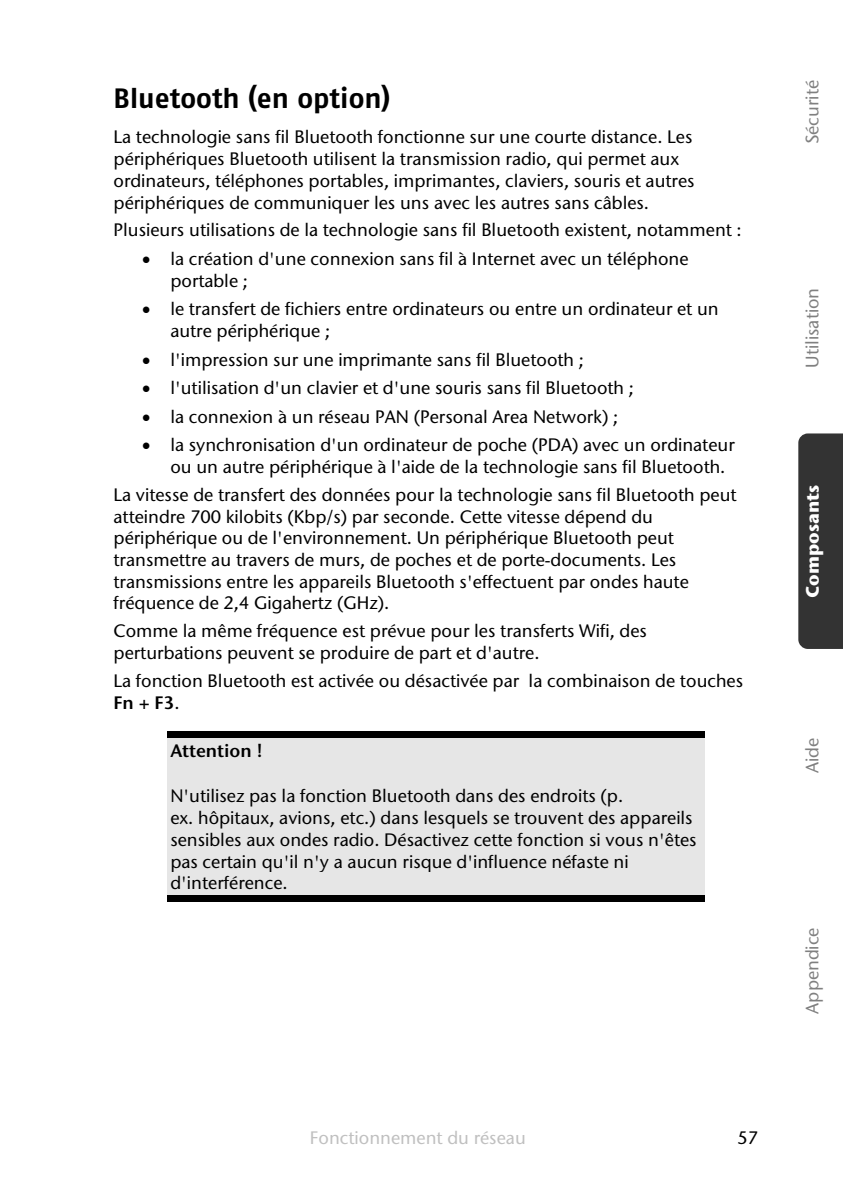
<style>
.page{position:relative;width:843px;height:1191px;background:#fff}
.page>*{position:absolute;margin:0;border:0;box-sizing:border-box;transform-origin:0 0}
.t1{font:700 28px "Medion MD";color:#000}
.t2{font:18px/21.8px "ITC Stone Sans";color:#000}
.t3{font:18px "ITC Stone Sans";color:#808080}
.t4{font:18px "ITC Stone Sans";color:#c0c0c0}
.t5{font:700 18px "ITC Stone Sans";color:#fff}
.t6{font:600 18px "ITC Stone Sans";color:#000}
.s1{font-weight:600}
</style>
<div class="page">
<div style="left:798px;top:433px;width:44px;height:216px;background:#333"></div>
<div style="left:167px;top:737px;width:537px;height:36px;background:#e6e6e6"></div>
<div style="left:167px;top:731px;width:537px;height:6px;background:#000"></div>
<div style="left:167px;top:773px;width:537px;height:34px;background:#e6e6e6"></div>
<div style="left:167px;top:807px;width:537px;height:21px;background:#e6e6e6"></div>
<div style="left:167px;top:828px;width:537px;height:22px;background:#e6e6e6"></div>
<div style="left:167px;top:850px;width:537px;height:22px;background:#e6e6e6"></div>
<div style="left:167px;top:872px;width:537px;height:24px;background:#e6e6e6"></div>
<div style="left:167px;top:896px;width:537px;height:6px;background:#000"></div>
<h1 class="t1" style="left:113px;top:88px;width:278px">Bluetooth (en option)</h1>
<p class="t2" style="left:113px;top:128px;width:582px">La technologie sans fil Bluetooth fonctionne sur une courte distance. Les périphériques Bluetooth utilisent la transmission radio, qui permet aux ordinateurs, téléphones portables, imprimantes, claviers, souris et autres périphériques de communiquer les uns avec les autres sans câbles.</p>
<p class="t2" style="left:113px;top:221px;width:629px">Plusieurs utilisations de la technologie sans fil Bluetooth existent, notamment :</p>
<p class="t2" style="left:170px;top:249px;width:519px;text-indent:-28px">• la création d'une connexion sans fil à Internet avec un téléphone portable ;</p>
<p class="t2" style="left:170px;top:300px;width:550px;text-indent:-28px">• le transfert de fichiers entre ordinateurs ou entre un ordinateur et un autre périphérique ;</p>
<p class="t2" style="left:142px;top:350px;width:443px">• l'impression sur une imprimante sans fil Bluetooth ;</p>
<p class="t2" style="left:142px;top:379px;width:493px">• l'utilisation d'un clavier et d'une souris sans fil Bluetooth ;</p>
<p class="t2" style="left:142px;top:407px;width:477px">• la connexion à un réseau PAN (Personal Area Network) ;</p>
<p class="t2" style="left:170px;top:436px;width:566px;text-indent:-28px">• la synchronisation d'un ordinateur de poche (PDA) avec un ordinateur ou un autre périphérique à l'aide de la technologie sans fil Bluetooth.</p>
<p class="t2" style="left:113px;top:485px;width:624px">La vitesse de transfert des données pour la technologie sans fil Bluetooth peut atteindre 700 kilobits (Kbp/s) par seconde. Cette vitesse dépend du périphérique ou de l'environnement. Un périphérique Bluetooth peut transmettre au travers de murs, de poches et de porte-documents. Les transmissions entre les appareils Bluetooth s'effectuent par ondes haute fréquence de 2,4 Gigahertz (GHz).</p>
<p class="t2" style="left:113px;top:622px;width:535px">Comme la même fréquence est prévue pour les transferts Wifi, des perturbations peuvent se produire de part et d'autre.</p>
<p class="t2" style="left:113px;top:671px;width:631px">La fonction Bluetooth est activée ou désactivée par la combinaison de touches<br><span class="s1">Fn + F3</span>.</p>
<p class="t6" style="left:170px;top:743px;width:94px">Attention !</p>
<p class="t2" style="left:170px;top:787px;width:527px">N'utilisez pas la fonction Bluetooth dans des endroits (p.<br>ex. hôpitaux, avions, etc.) dans lesquels se trouvent des appareils sensibles aux ondes radio. Désactivez cette fonction si vous n'êtes pas certain qu'il n'y a aucun risque d'influence néfaste ni d'interférence.</p>
<p class="t4" style="left:310px;top:1131px;width:217px">Fonctionnement du réseau</p>
<p class="t2" style="left:737px;top:1129px;width:22px">57</p>
<p class="t3" style="left:805px;top:144px;width:66px;rotate:-90deg">Sécurité</p>
<p class="t3" style="left:805px;top:368px;width:81px;rotate:-90deg">Utilisation</p>
<p class="t5" style="left:805px;top:597px;width:115px;rotate:-90deg">Composants</p>
<p class="t3" style="left:805px;top:773px;width:37px;rotate:-90deg">Aide</p>
<p class="t3" style="left:805px;top:1013px;width:88px;rotate:-90deg">Appendice</p>
</div>
